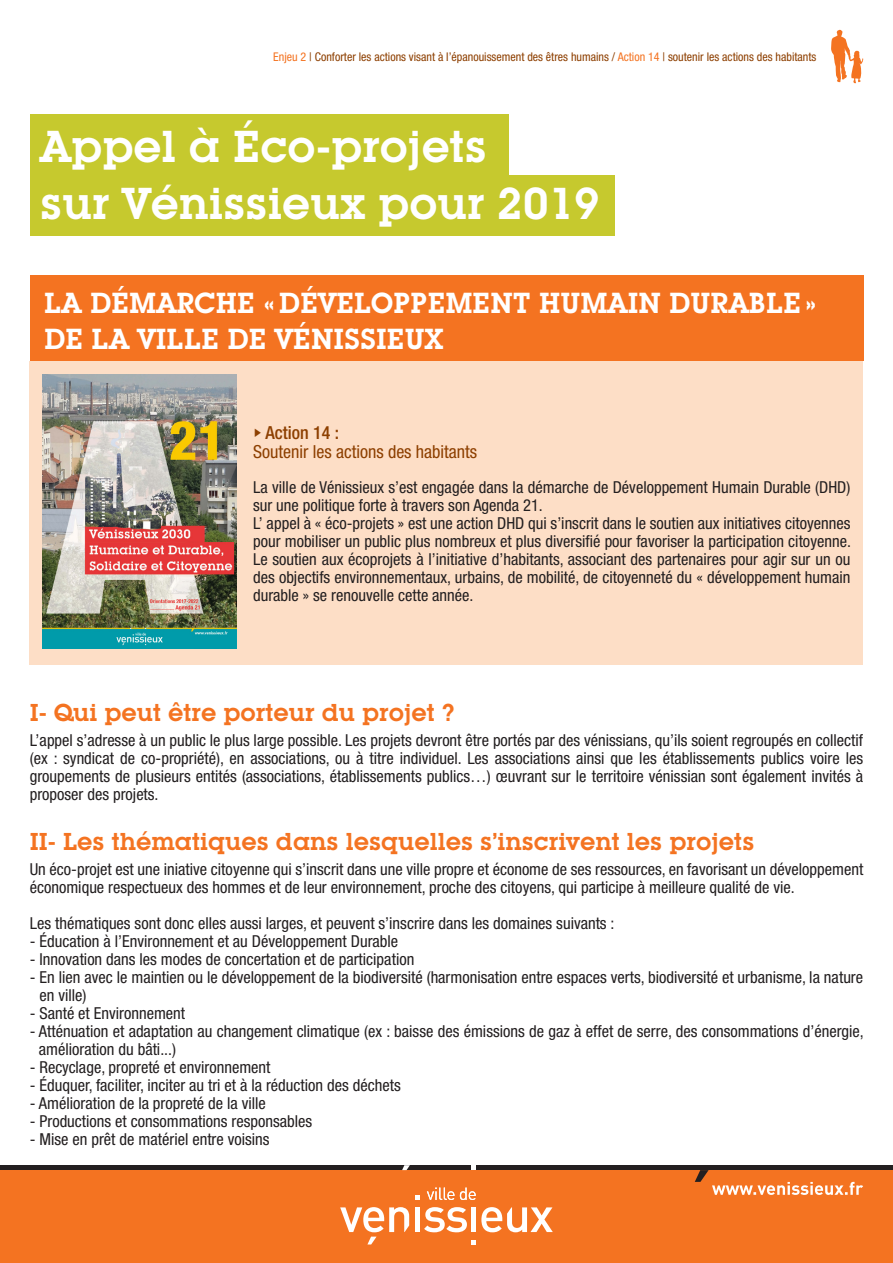
<style>
.page{position:relative;width:893px;height:1263px;background:#fff}
.page>*{position:absolute;margin:0;border:0;box-sizing:border-box;transform-origin:0 0}
.t1{font:600 43.8px "Lubalin Graph IT Cby BT";color:#fff}
.t2{font:600 28.5px/36px "Lubalin Graph IT Cby BT";color:#fff}
.t3{font:600 24px "Lubalin Graph IT Cby BT";color:#f47321}
.t4{font:condensed 18px "Helvetica Neue";color:#8d3f00}
.t5{font:500 condensed 18px "Helvetica Neue";color:#8d3f00}
.t6{font:condensed 16.5px/18px "Helvetica Neue";color:#231f20}
.t7{font:condensed 12px "Helvetica Neue";color:#8d3f00}
.s1{color:#f47321}
.s2{font-family:"Zine Slab Dis Regular Roman Exp";font-weight:400;font-stretch:normal}
</style>
<div class="page">
<div style="left:0;top:1168px;width:893px;height:95px;background:#f47321"></div>
<svg style="left:695px;top:1170px;width:168px;height:25px"></svg>
<div style="left:0;top:1165px;width:893px;height:5px;background:#231f20"></div>
<div style="left:415px;top:1207px;width:5px;height:25px;background:#fff"></div>
<svg style="left:424px;top:1207px;width:43px;height:25px"></svg>
<div style="left:471px;top:1207px;width:5px;height:25px;background:#fff"></div>
<svg style="left:481px;top:1207px;width:72px;height:25px"></svg>
<svg style="left:427px;top:1187px;width:27px;height:13px"></svg>
<svg style="left:460px;top:1187px;width:16px;height:13px"></svg>
<svg style="left:340px;top:1207px;width:69px;height:37px"></svg>
<svg style="left:415px;top:1195px;width:5px;height:5px"></svg>
<svg style="left:471px;top:1240px;width:5px;height:4px"></svg>
<svg style="left:402px;top:1165px;width:8px;height:5px"></svg>
<svg style="left:471px;top:1165px;width:5px;height:5px"></svg>
<div style="left:30px;top:175px;width:584px;height:60px;background:#c6c92e"></div>
<svg style="left:831px;top:30px;width:32px;height:53px"></svg>
<div style="left:30px;top:361px;width:833px;height:303px;background:#fddec6"></div>
<img style="left:43px;top:375px;width:193px;height:274px">
<div style="left:30px;top:276px;width:833px;height:85px;background:#f47321"></div>
<div style="left:30px;top:114px;width:478px;height:61px;background:#c6c92e"></div>
<p class="t7" style="left:273px;top:50px;width:545px"><span class="s1">Enjeu 2</span> | Conforter les actions visant à l’épanouissement des êtres humains / <span class="s1">Action 14</span> | soutenir les actions des habitants</p>
<p class="t1" style="left:40px;top:119px;width:448px">Appel à Éco-projets</p>
<p class="t1" style="left:40px;top:177px;width:561px">sur Vénissieux pour 2019</p>
<p class="t2" style="left:44px;top:285px;width:774px">LA DÉMARCHE «DÉVELOPPEMENT HUMAIN DURABLE»<br>DE LA VILLE DE VÉNISSIEUX</p>
<p class="t5" style="left:253px;top:422px;width:87px"><span class="s2">n</span> Action 14 :</p>
<p class="t4" style="left:253px;top:441px;width:226px">Soutenir les actions des habitants</p>
<p class="t6" style="left:253px;top:478px;width:599px">La ville de Vénissieux s’est engagée dans la démarche de Développement Humain Durable (DHD) sur une politique forte à travers son Agenda 21.</p>
<p class="t6" style="left:253px;top:514px;width:599px;text-align:justify">L’ appel à « éco-projets » est une action DHD qui s’inscrit dans le soutien aux initiatives citoyennes pour mobiliser un public plus nombreux et plus diversifié pour favoriser la participation citoyenne.<br>Le soutien aux écoprojets à l’initiative d’habitants, associant des partenaires pour agir sur un ou des objectifs environnementaux, urbains, de mobilité, de citoyenneté du « développement humain durable » se renouvelle cette année.</p>
<p class="t3" style="left:30px;top:697px;width:426px">I- Qui peut être porteur du projet ?</p>
<p class="t6" style="left:30px;top:731px;width:835px;text-align:justify">L’appel s’adresse à un public le plus large possible. Les projets devront être portés par des vénissians, qu’ils soient regroupés en collectif (ex : syndicat de co-propriété), en associations, ou à titre individuel. Les associations ainsi que les établissements publics voire les groupements de plusieurs entités (associations, établissements publics…) œuvrant sur le territoire vénissian sont également invités à proposer des projets.</p>
<p class="t3" style="left:30px;top:826px;width:726px">II- Les thématiques dans lesquelles s’inscrivent les projets</p>
<p class="t6" style="left:30px;top:860px;width:835px">Un éco-projet est une iniative citoyenne qui s’inscrit dans une ville propre et économe de ses ressources, en favorisant un développement économique respectueux des hommes et de leur environnement, proche des citoyens, qui participe à meilleure qualité de vie.</p>
<p class="t6" style="left:30px;top:914px;width:586px">Les thématiques sont donc elles aussi larges, et peuvent s’inscrire dans les domaines suivants :</p>
<p class="t6" style="left:30px;top:932px;width:370px">- Éducation à l’Environnement et au Développement Durable</p>
<p class="t6" style="left:30px;top:950px;width:386px">- Innovation dans les modes de concertation et de participation</p>
<p class="t6" style="left:40px;top:968px;width:825px;text-indent:-10px">- En lien avec le maintien ou le développement de la biodiversité (harmonisation entre espaces verts, biodiversité et urbanisme, la nature en ville)</p>
<p class="t6" style="left:30px;top:1004px;width:157px">- Santé et Environnement</p>
<p class="t6" style="left:39px;top:1022px;width:826px;text-indent:-9px">- Atténuation et adaptation au changement climatique (ex : baisse des émissions de gaz à effet de serre, des consommations d’énergie, amélioration du bâti...)</p>
<p class="t6" style="left:30px;top:1058px;width:242px">- Recyclage, propreté et environnement</p>
<p class="t6" style="left:30px;top:1076px;width:372px">- Éduquer, faciliter, inciter au tri et à la réduction des déchets</p>
<p class="t6" style="left:30px;top:1094px;width:238px">- Amélioration de la propreté de la ville</p>
<p class="t6" style="left:30px;top:1112px;width:284px">- Productions et consommations responsables</p>
<p class="t6" style="left:30px;top:1130px;width:241px">- Mise en prêt de matériel entre voisins</p>
</div>
